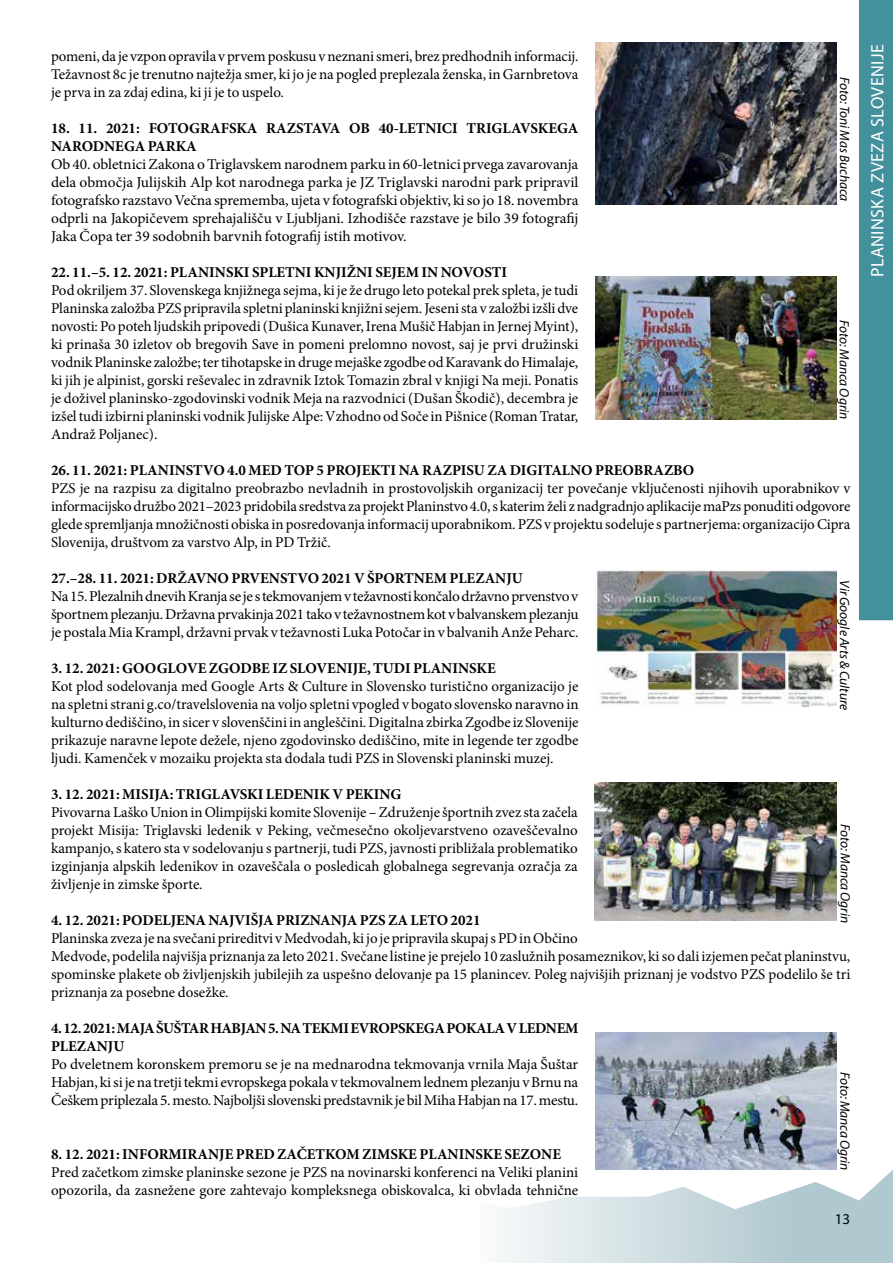
<style>
.page{position:relative;width:893px;height:1263px;background:#fff}
.page>*{position:absolute;margin:0;border:0;box-sizing:border-box;transform-origin:0 0}
.t1{font:18px "Myriad Pro";letter-spacing:.02em;color:#fff}
.t2{font:15px/18px "Minion Pro";letter-spacing:-.005em;color:#000;text-align:justify}
.t3{font:700 15px/18px "Minion Pro";color:#000}
.t4{font:700 15px/18px "Minion Pro";letter-spacing:-.025em;color:#000}
.t5{font:15px "Myriad Pro";color:#000}
.t6{font:italic 13.5px "Myriad Pro";color:#000}
</style>
<div class="page">
<svg style="left:502px;top:1170px;width:391px;height:93px"></svg>
<img style="left:595px;top:277px;width:242px;height:142px">
<img style="left:595px;top:43px;width:242px;height:162px">
<img style="left:595px;top:569px;width:242px;height:137px">
<img style="left:595px;top:782px;width:241px;height:139px">
<img style="left:595px;top:1033px;width:242px;height:137px">
<div style="left:859px;top:0;width:34px;height:620px;background:#43919c"></div>
<p class="t2" style="left:51px;top:47px;width:529px">pomeni, da je vzpon opravila v prvem poskusu v neznani smeri, brez predhodnih informacij.<br>Težavnost 8c je trenutno najtežja smer, ki jo je na pogled preplezala ženska, in Garnbretova je prva in za zdaj edina, ki ji je to uspelo.</p>
<p class="t3" style="left:51px;top:119px;width:529px">18. 11. 2021: FOTOGRAFSKA RAZSTAVA OB 40-LETNICI TRIGLAVSKEGA<br>NARODNEGA PARKA</p>
<p class="t2" style="left:51px;top:155px;width:529px">Ob 40. obletnici Zakona o Triglavskem narodnem parku in 60-letnici prvega zavarovanja dela območja Julijskih Alp kot narodnega parka je JZ Triglavski narodni park pripravil fotografsko razstavo Večna sprememba, ujeta v fotografski objektiv, ki so jo 18. novembra odprli na Jakopičevem sprehajališču v Ljubljani. Izhodišče razstave je bilo 39 fotografij Jaka Čopa ter 39 sodobnih barvnih fotografij istih motivov.</p>
<p class="t3" style="left:51px;top:263px;width:458px">22. 11.–5. 12. 2021: PLANINSKI SPLETNI KNJIŽNI SEJEM IN NOVOSTI</p>
<p class="t2" style="left:51px;top:281px;width:529px">Pod okriljem 37. Slovenskega knjižnega sejma, ki je že drugo leto potekal prek spleta, je tudi Planinska založba PZS pripravila spletni planinski knjižni sejem. Jeseni sta v založbi izšli dve novosti: Po poteh ljudskih pripovedi (Dušica Kunaver, Irena Mušič Habjan in Jernej Myint), ki prinaša 30 izletov ob bregovih Save in pomeni prelomno novost, saj je prvi družinski vodnik Planinske založbe; ter tihotapske in druge mejaške zgodbe od Karavank do Himalaje, ki jih je alpinist, gorski reševalec in zdravnik Iztok Tomazin zbral v knjigi Na meji. Ponatis je doživel planinsko-zgodovinski vodnik Meja na razvodnici (Dušan Škodič), decembra je izšel tudi izbirni planinski vodnik Julijske Alpe: Vzhodno od Soče in Pišnice (Roman Tratar, Andraž Poljanec).</p>
<p class="t3" style="left:51px;top:461px;width:645px">26. 11. 2021: PLANINSTVO 4.0 MED TOP 5 PROJEKTI NA RAZPISU ZA DIGITALNO PREOBRAZBO</p>
<p class="t2" style="left:51px;top:479px;width:801px">PZS je na razpisu za digitalno preobrazbo nevladnih in prostovoljskih organizacij ter povečanje vključenosti njihovih uporabnikov v informacijsko družbo 2021–2023 pridobila sredstva za projekt Planinstvo 4.0, s katerim želi z nadgradnjo aplikacije maPzs ponuditi odgovore glede spremljanja množičnosti obiska in posredovanja informacij uporabnikom. PZS v projektu sodeluje s partnerjema: organizacijo Cipra Slovenija, društvom za varstvo Alp, in PD Tržič.</p>
<p class="t3" style="left:51px;top:569px;width:473px">27.–28. 11. 2021: DRŽAVNO PRVENSTVO 2021 V ŠPORTNEM PLEZANJU</p>
<p class="t2" style="left:51px;top:587px;width:529px">Na 15. Plezalnih dnevih Kranja se je s tekmovanjem v težavnosti končalo državno prvenstvo v športnem plezanju. Državna prvakinja 2021 tako v težavnostnem kot v balvanskem plezanju je postala Mia Krampl, državni prvak v težavnosti Luka Potočar in v balvanih Anže Peharc.</p>
<p class="t3" style="left:51px;top:659px;width:446px">3. 12. 2021: GOOGLOVE ZGODBE IZ SLOVENIJE, TUDI PLANINSKE</p>
<p class="t2" style="left:51px;top:677px;width:529px">Kot plod sodelovanja med Google Arts &amp; Culture in Slovensko turistično organizacijo je na spletni strani g.co/travelslovenia na voljo spletni vpogled v bogato slovensko naravno in kulturno dediščino, in sicer v slovenščini in angleščini. Digitalna zbirka Zgodbe iz Slovenije prikazuje naravne lepote dežele, njeno zgodovinsko dediščino, mite in legende ter zgodbe ljudi. Kamenček v mozaiku projekta sta dodala tudi PZS in Slovenski planinski muzej.</p>
<p class="t3" style="left:51px;top:785px;width:352px">3. 12. 2021: MISIJA: TRIGLAVSKI LEDENIK V PEKING</p>
<p class="t2" style="left:51px;top:803px;width:528px">Pivovarna Laško Union in Olimpijski komite Slovenije – Združenje športnih zvez sta začela projekt Misija: Triglavski ledenik v Peking, večmesečno okoljevarstveno ozaveščevalno kampanjo, s katero sta v sodelovanju s partnerji, tudi PZS, javnosti približala problematiko izginjanja alpskih ledenikov in ozaveščala o posledicah globalnega segrevanja ozračja za življenje in zimske športe.</p>
<p class="t3" style="left:51px;top:911px;width:431px">4. 12. 2021: PODELJENA NAJVIŠJA PRIZNANJA PZS ZA LETO 2021</p>
<p class="t2" style="left:51px;top:929px;width:801px;text-align:left">Planinska zveza je na svečani prireditvi v Medvodah, ki jo je pripravila skupaj s PD in Občino<br>Medvode, podelila najvišja priznanja za leto 2021. Svečane listine je prejelo 10 zaslužnih posameznikov, ki so dali izjemen pečat planinstvu, spominske plakete ob življenjskih jubilejih za uspešno delovanje pa 15 planincev. Poleg najvišjih priznanj je vodstvo PZS podelilo še tri priznanja za posebne dosežke.</p>
<p class="t4" style="left:51px;top:1019px;width:529px">4. 12. 2021: MAJA ŠUŠTAR HABJAN 5. NA TEKMI EVROPSKEGA POKALA V LEDNEM<br>PLEZANJU</p>
<p class="t2" style="left:51px;top:1055px;width:529px">Po dveletnem koronskem premoru se je na mednarodna tekmovanja vrnila Maja Šuštar Habjan, ki si je na tretji tekmi evropskega pokala v tekmovalnem lednem plezanju v Brnu na Češkem priplezala 5. mesto. Najboljši slovenski predstavnik je bil Miha Habjan na 17. mestu.</p>
<p class="t3" style="left:51px;top:1145px;width:511px">8. 12. 2021: INFORMIRANJE PRED ZAČETKOM ZIMSKE PLANINSKE SEZONE</p>
<p class="t2" style="left:51px;top:1163px;width:529px">Pred začetkom zimske planinske sezone je PZS na novinarski konferenci na Veliki planini opozorila, da zasnežene gore zahtevajo kompleksnega obiskovalca, ki obvlada tehnične</p>
<p class="t6" style="left:853px;top:77px;width:126px;rotate:90deg">Foto: Toni Mas Buchaca</p>
<p class="t6" style="left:853px;top:320px;width:100px;rotate:90deg">Foto: Manca Ogrin</p>
<p class="t6" style="left:853px;top:580px;width:131px;rotate:90deg">Vir Google Arts &amp; Culture</p>
<p class="t6" style="left:854px;top:824px;width:100px;rotate:90deg">Foto: Manca Ogrin</p>
<p class="t6" style="left:853px;top:1072px;width:100px;rotate:90deg">Foto: Manca Ogrin</p>
<p class="t5" style="left:835px;top:1210px;width:17px">13</p>
<p class="t1" style="left:866px;top:277px;width:234px;rotate:-90deg">PLANINSKA ZVEZA SLOVENIJE</p>
</div>
